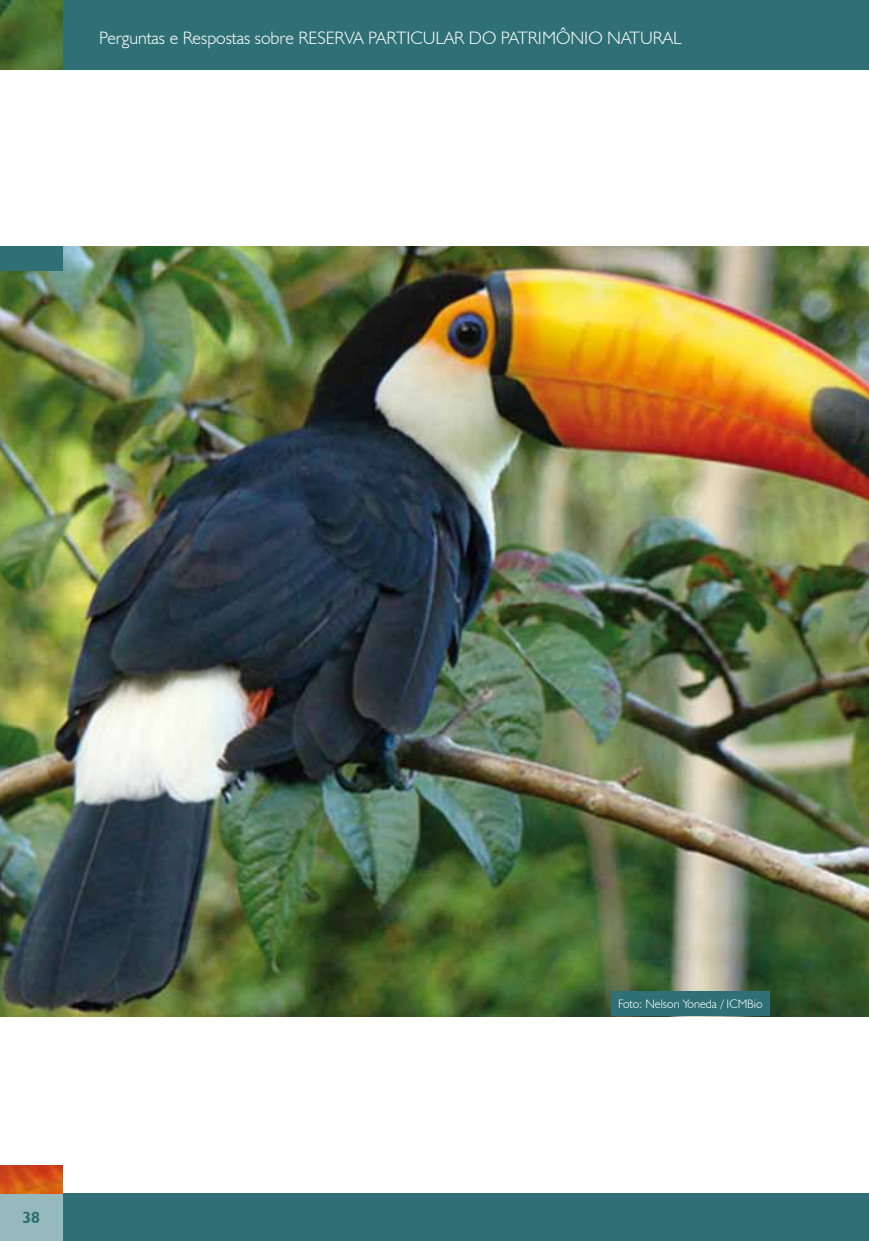
<style>
.page{position:relative;width:869px;height:1241px;background:#fff}
.page>*{position:absolute;margin:0;border:0;box-sizing:border-box;transform-origin:0 0}
.t1{font:300 18.03px "Humanist 521 BT";color:#fff}
.t2{font:700 16.1px "Humanist 521 BT";color:#2e7075}
.t3{font:300 12.25px "Humanist 521 BT";color:#fff}
</style>
<div class="page">
<div style="left:62px;top:1193px;width:806px;height:47px;background:#2e7075"></div>
<div style="left:0;top:0;width:868px;height:69px;background:#2e7075"></div>
<div style="left:0;top:1193px;width:62px;height:47px;background:#95b9bc"></div>
<hr style="left:868px;top:1193px;width:1px;height:47px;background:#2e7075">
<hr style="left:868px;top:0;width:1px;height:69px;background:#2e7075">
<img style="left:0;top:246px;width:868px;height:770px">
<img style="left:0;top:0;width:62px;height:69px">
<img style="left:0;top:1165px;width:62px;height:28px">
<div style="left:0;top:246px;width:62px;height:25px;background:#2e7075"></div>
<div style="left:610px;top:991px;width:159px;height:25px;background:#2e7075"></div>
<p class="t1" style="left:99px;top:27px;width:583px">Perguntas e Respostas sobre RESERVA PARTICULAR DO PATRIMÔNIO NATURAL</p>
<p class="t2" style="left:22px;top:1206px;width:19px">38</p>
<p class="t3" style="left:617px;top:996px;width:146px">Foto: Nelson Yoneda / ICMBio</p>
</div>
